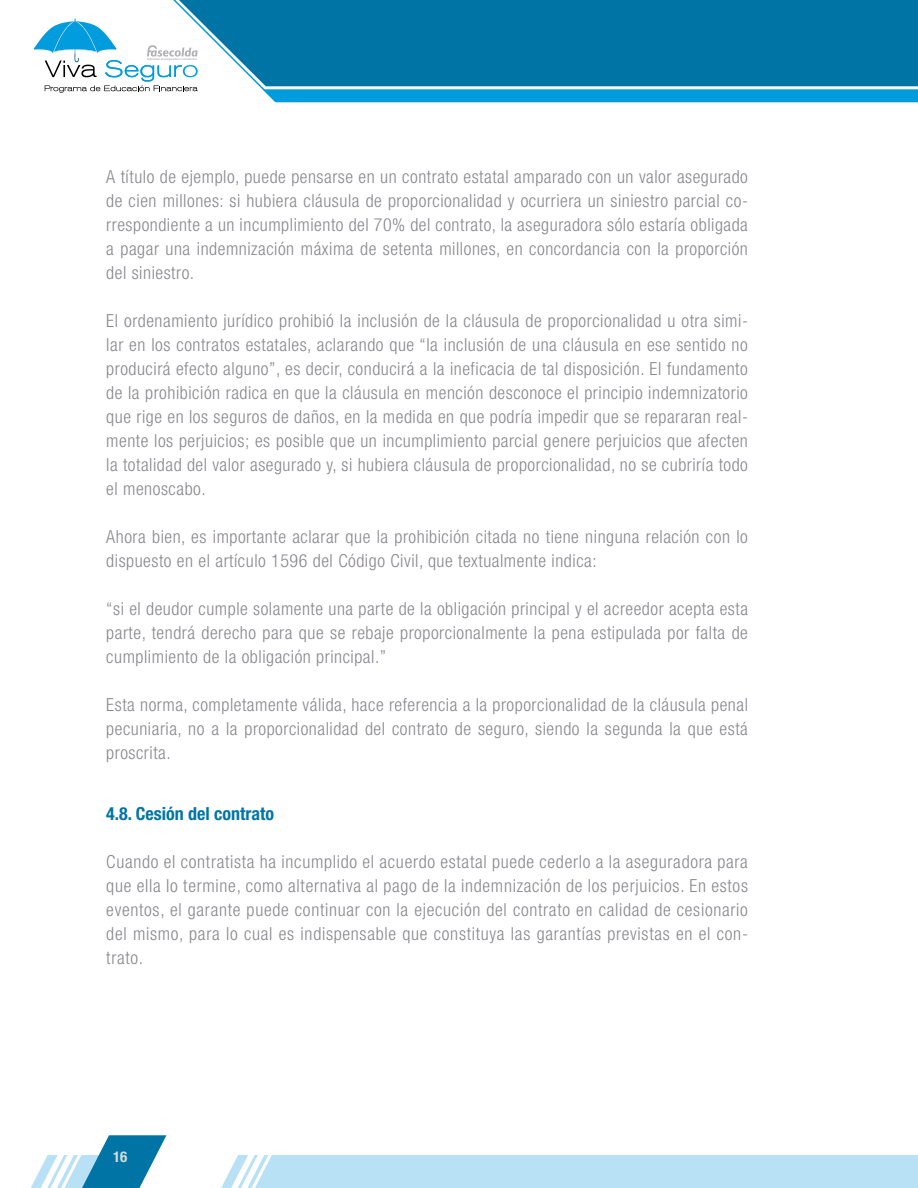
<style>
.page{position:relative;width:918px;height:1188px;background:#fff}
.page>*{position:absolute;margin:0;border:0;box-sizing:border-box;transform-origin:0 0}
.t1{font:300 condensed 18px/24px "Helvetica Neue LT Std";letter-spacing:.03em;color:#89878c;text-align:justify}
.t2{font:700 condensed 18px "Helvetica Neue LT Std";color:#0075a5}
.t3{font:700 condensed 14.85px "Helvetica Neue LT Std";color:#d8dade}
</style>
<div class="page">
<div style="left:0;top:1155px;width:918px;height:33px;background:#b9e1f6"></div>
<svg style="left:0;top:1135px;width:272px;height:53px"></svg>
<svg style="left:34px;top:0;width:884px;height:103px"></svg>
<p class="t1" style="left:106px;top:164px;width:643px">A título de ejemplo, puede pensarse en un contrato estatal amparado con un valor asegurado de cien millones: si hubiera cláusula de proporcionalidad y ocurriera un siniestro parcial co&shy;rrespondiente a un incumplimiento del 70% del contrato, la aseguradora sólo estaría obligada a pagar una indemnización máxima de setenta millones, en concordancia con la proporción del siniestro.</p>
<p class="t1" style="left:106px;top:308px;width:643px">El ordenamiento jurídico prohibió la inclusión de la cláusula de proporcionalidad u otra simi&shy;lar en los contratos estatales, aclarando que “la inclusión de una cláusula en ese sentido no producirá efecto alguno”, es decir, conducirá a la ineficacia de tal disposición. El fundamento de la prohibición radica en que la cláusula en mención desconoce el principio indemnizatorio que rige en los seguros de daños, en la medida en que podría impedir que se repararan real&shy;mente los perjuicios; es posible que un incumplimiento parcial genere perjuicios que afecten la totalidad del valor asegurado y, si hubiera cláusula de proporcionalidad, no se cubriría todo el menoscabo.</p>
<p class="t1" style="left:106px;top:524px;width:643px">Ahora bien, es importante aclarar que la prohibición citada no tiene ninguna relación con lo dispuesto en el artículo 1596 del Código Civil, que textualmente indica:</p>
<p class="t1" style="left:106px;top:596px;width:643px">“si el deudor cumple solamente una parte de la obligación principal y el acreedor acepta esta parte, tendrá derecho para que se rebaje proporcionalmente la pena estipulada por falta de cumplimiento de la obligación principal.”</p>
<p class="t1" style="left:106px;top:692px;width:643px">Esta norma, completamente válida, hace referencia a la proporcionalidad de la cláusula penal pecuniaria, no a la proporcionalidad del contrato de seguro, siendo la segunda la que está proscrita.</p>
<p class="t2" style="left:106px;top:803px;width:169px">4.8. Cesión del contrato</p>
<p class="t1" style="left:106px;top:850px;width:643px">Cuando el contratista ha incumplido el acuerdo estatal puede cederlo a la aseguradora para que ella lo termine, como alternativa al pago de la indemnización de los perjuicios. En estos eventos, el garante puede continuar con la ejecución del contrato en calidad de cesionario del mismo, para lo cual es indispensable que constituya las garantías previstas en el con&shy;trato.</p>
<p class="t3" style="left:113px;top:1148px;width:16px">16</p>
</div>
